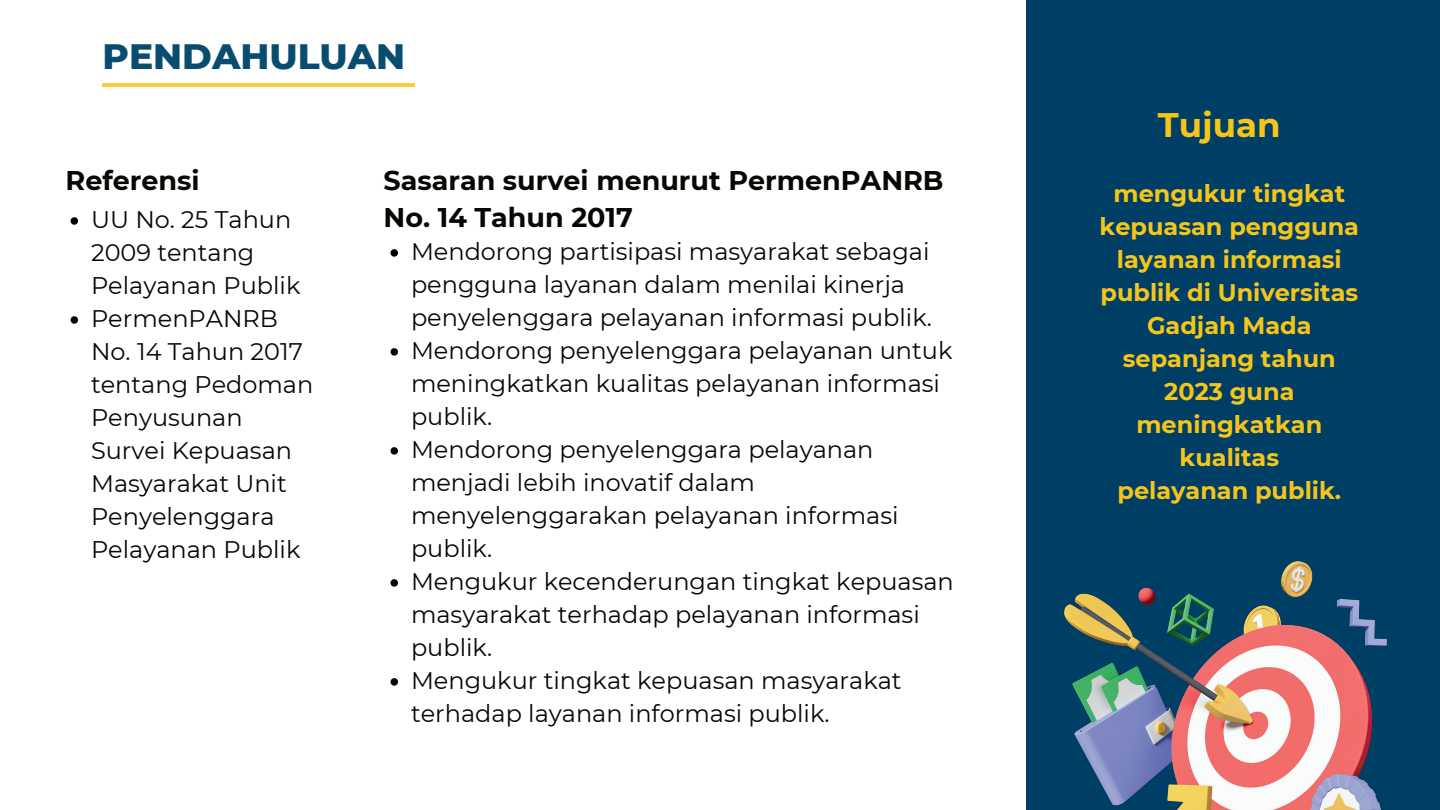
<style>
.page{position:relative;width:1440px;height:810px;background:#fff}
.page>*{position:absolute;margin:0;border:0;box-sizing:border-box;transform-origin:0 0}
.t1{font:800 36px "Montserrat";color:#084d70}
.t2{font:700 34px "Montserrat";color:#f6c51b}
.t3{font:700 27px/37.5px "Montserrat";color:#080704}
.t4{font:24px/33px "Montserrat";color:#080704}
.t5{font:700 24px/33px "Montserrat";color:#f6c51b;text-align:center}
</style>
<div class="page">
<div style="left:1026px;top:0;width:414px;height:810px;background:#003f65"></div>
<img style="left:1064px;top:562px;width:323px;height:248px">
<svg style="left:391px;top:249px;width:7px;height:8px"></svg>
<svg style="left:391px;top:348px;width:7px;height:8px"></svg>
<svg style="left:391px;top:447px;width:7px;height:8px"></svg>
<svg style="left:391px;top:579px;width:7px;height:8px"></svg>
<svg style="left:391px;top:678px;width:7px;height:8px"></svg>
<svg style="left:71px;top:217px;width:7px;height:8px"></svg>
<svg style="left:71px;top:316px;width:7px;height:8px"></svg>
<hr style="left:103px;top:84px;width:312px;height:3px;background:#fbcc3d">
<h1 class="t1" style="left:103px;top:30px;width:304px">PENDAHULUAN</h1>
<p class="t3" style="left:66px;top:160px;width:136px">Referensi</p>
<p class="t4" style="left:91px;top:203px;width:224px">UU No. 25 Tahun<br>2009 tentang<br>Pelayanan Publik<br>PermenPANRB<br>No. 14 Tahun 2017 tentang Pedoman<br>Penyusunan<br>Survei Kepuasan<br>Masyarakat Unit<br>Penyelenggara<br>Pelayanan Publik</p>
<p class="t3" style="left:384px;top:160px;width:562px">Sasaran survei menurut PermenPANRB<br>No. 14 Tahun 2017</p>
<p class="t4" style="left:411px;top:235px;width:544px">Mendorong partisipasi masyarakat sebagai pengguna layanan dalam menilai kinerja penyelenggara pelayanan informasi publik.<br>Mendorong penyelenggara pelayanan untuk meningkatkan kualitas pelayanan informasi publik.<br>Mendorong penyelenggara pelayanan menjadi lebih inovatif dalam menyelenggarakan pelayanan informasi publik.<br>Mengukur kecenderungan tingkat kepuasan masyarakat terhadap pelayanan informasi publik.<br>Mengukur tingkat kepuasan masyarakat terhadap layanan informasi publik.</p>
<h2 class="t2" style="left:1158px;top:101px;width:124px">Tujuan</h2>
<p class="t5" style="left:1100px;top:176px;width:261px">mengukur tingkat kepuasan pengguna layanan informasi publik di Universitas<br>Gadjah Mada sepanjang tahun<br>2023 guna meningkatkan kualitas<br>pelayanan publik.</p>
</div>
